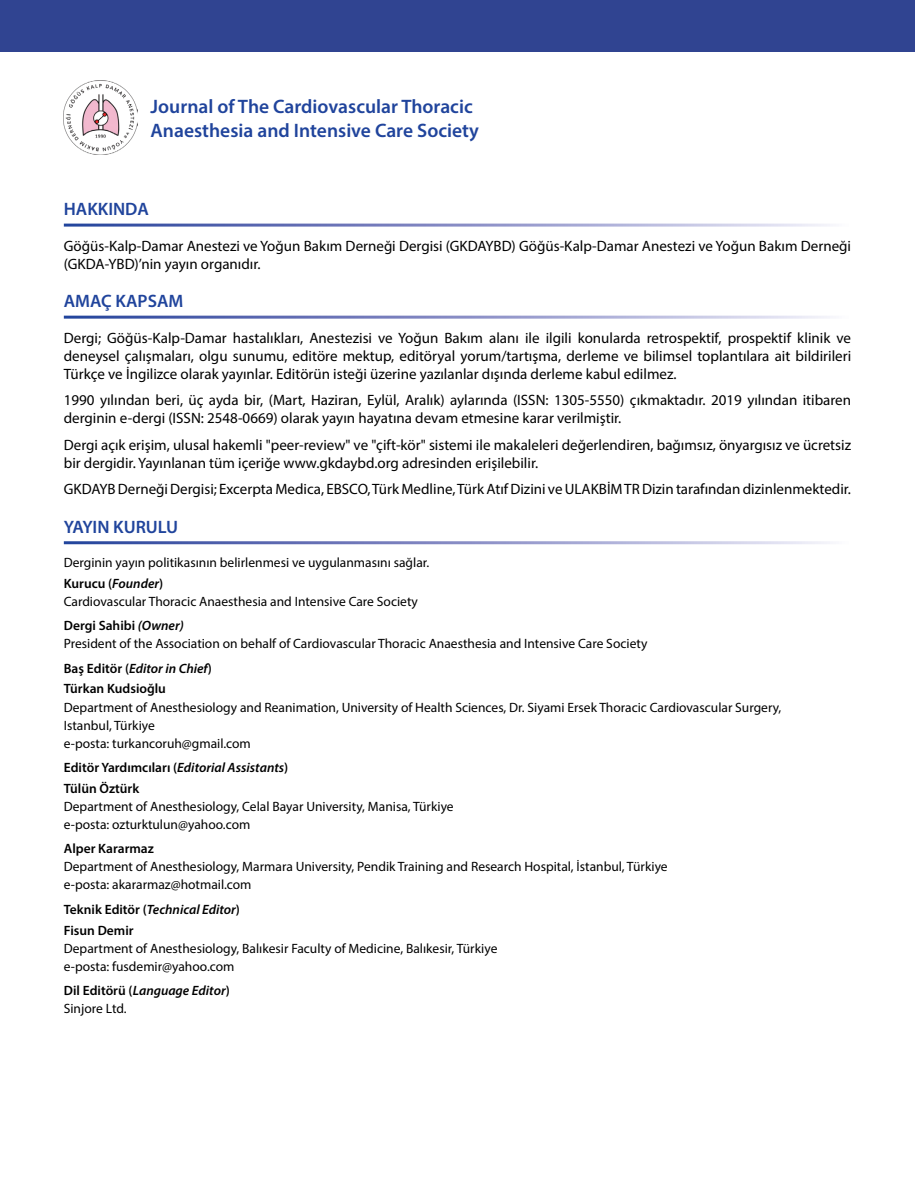
<style>
.page{position:relative;width:915px;height:1191px;background:#fff}
.page>*{position:absolute;margin:0;border:0;box-sizing:border-box;transform-origin:0 0}
.t1{font:600 19.5px/23.4px "Myriad Pro";color:#20449c}
.t2{font:600 18px "Myriad Pro";color:#20449c}
.t3{font:15px/18px "Myriad Pro";color:#000}
.t4{font:13.5px/18px "Myriad Pro";color:#000}
.t5{font:600 13.5px/20.4px "Myriad Pro";color:#000}
.t6{font:italic 600 13.5px/18px "Myriad Pro";color:#000}
.s1{font-weight:600}
.s2{font-weight:600;font-style:italic}
.s3{font-style:italic}
.s4{font-style:normal}
.s5{font-weight:400;font-style:normal}
</style>
<div class="page">
<img style="left:64px;top:81px;width:74px;height:74px">
<div style="left:0;top:0;width:914px;height:52px;background:#304491"></div>
<h1 class="t1" style="left:151px;top:95px;width:330px">Journal of The Cardiovascular Thoracic<br>Anaesthesia and Intensive Care Society</h1>
<p class="t2" style="left:64px;top:198px;width:86px">HAKKINDA</p>
<p class="t3" style="left:64px;top:236px;width:788px">Göğüs-Kalp-Damar Anestezi ve Yoğun Bakım Derneği Dergisi (GKDAYBD) Göğüs-Kalp-Damar Anestezi ve Yoğun Bakım Derneği (GKDA-YBD)’nin yayın organıdır.</p>
<p class="t2" style="left:64px;top:290px;width:121px">AMAÇ KAPSAM</p>
<p class="t3" style="left:64px;top:328px;width:788px;text-align:justify">Dergi; Göğüs-Kalp-Damar hastalıkları, Anestezisi ve Yoğun Bakım alanı ile ilgili konularda retrospektif, prospektif klinik ve deneysel çalışmaları, olgu sunumu, editöre mektup, editöryal yorum/tartışma, derleme ve bilimsel toplantılara ait bildirileri Türkçe ve İngilizce olarak yayınlar. Editörün isteği üzerine yazılanlar dışında derleme kabul edilmez.</p>
<p class="t3" style="left:64px;top:391px;width:788px">1990 yılından beri, üç ayda bir, (Mart, Haziran, Eylül, Aralık) aylarında (ISSN: 1305-5550) çıkmaktadır. 2019 yılından itibaren derginin e-dergi (ISSN: 2548-0669) olarak yayın hayatına devam etmesine karar verilmiştir.</p>
<p class="t3" style="left:64px;top:435px;width:788px">Dergi açık erişim, ulusal hakemli "peer-review" ve "çift-kör" sistemi ile makaleleri değerlendiren, bağımsız, önyargısız ve ücretsiz bir dergidir. Yayınlanan tüm içeriğe www.gkdaybd.org adresinden erişilebilir.</p>
<p class="t3" style="left:64px;top:480px;width:788px">GKDAYB Derneği Dergisi; Excerpta Medica, EBSCO, Türk Medline, Türk Atıf Dizini ve ULAKBİM TR Dizin tarafından dizinlenmektedir.</p>
<p class="t2" style="left:64px;top:515px;width:116px">YAYIN KURULU</p>
<p class="t4" style="left:64px;top:552px;width:367px;line-height:20.4px">Derginin yayın politikasının belirlenmesi ve uygulanmasını sağlar.<br><span class="s1">Kurucu (</span><span class="s2">Founder</span><span class="s1">)</span></p>
<p class="t4" style="left:64px;top:588px;width:355px;line-height:24.8px">Cardiovascular Thoracic Anaesthesia and Intensive Care Society<br><span class="s1">Dergi Sahibi</span> <span class="s2">(Owner)</span></p>
<p class="t4" style="left:64px;top:631px;width:585px;line-height:24.8px">President of the Association on behalf of Cardiovascular Thoracic Anaesthesia and Intensive Care Society<br><span class="s1">Baş Editör (</span><span class="s2">Editor in Chief</span><span class="s1">)</span></p>
<p class="t5" style="left:64px;top:678px;width:104px">Türkan Kudsioğlu</p>
<p class="t4" style="left:64px;top:697px;width:718px">Department of Anesthesiology and Reanimation, University of Health Sciences, Dr. Siyami Ersek Thoracic Cardiovascular Surgery,<br>Istanbul, Türkiye<br>e-posta: turkancoruh@gmail.com</p>
<p class="t5" style="left:64px;top:757px;width:226px">Editör Yardımcıları (<span class="s3">Editorial Assistants</span>)<br>Tülün Öztürk</p>
<p class="t4" style="left:64px;top:797px;width:391px">Department of Anesthesiology, Celal Bayar University, Manisa, Türkiye e-posta: ozturktulun@yahoo.com</p>
<p class="t5" style="left:64px;top:838px;width:91px">Alper Kararmaz</p>
<p class="t4" style="left:64px;top:857px;width:605px">Department of Anesthesiology, Marmara University, Pendik Training and Research Hospital, İstanbul, Türkiye e-posta: akararmaz@hotmail.com</p>
<p class="t5" style="left:64px;top:899px;width:178px">Teknik Editör (<span class="s3">Technical Editor</span>)<br>Fisun Demir</p>
<p class="t4" style="left:64px;top:938px;width:435px">Department of Anesthesiology, Balıkesir Faculty of Medicine, Balıkesir, Türkiye e-posta: fusdemir@yahoo.com</p>
<p class="t6" style="left:64px;top:981px;width:167px"><span class="s4">Dil Editörü (</span>Language Editor<span class="s4">)<br></span><span class="s5">Sinjore Ltd.</span></p>
</div>
